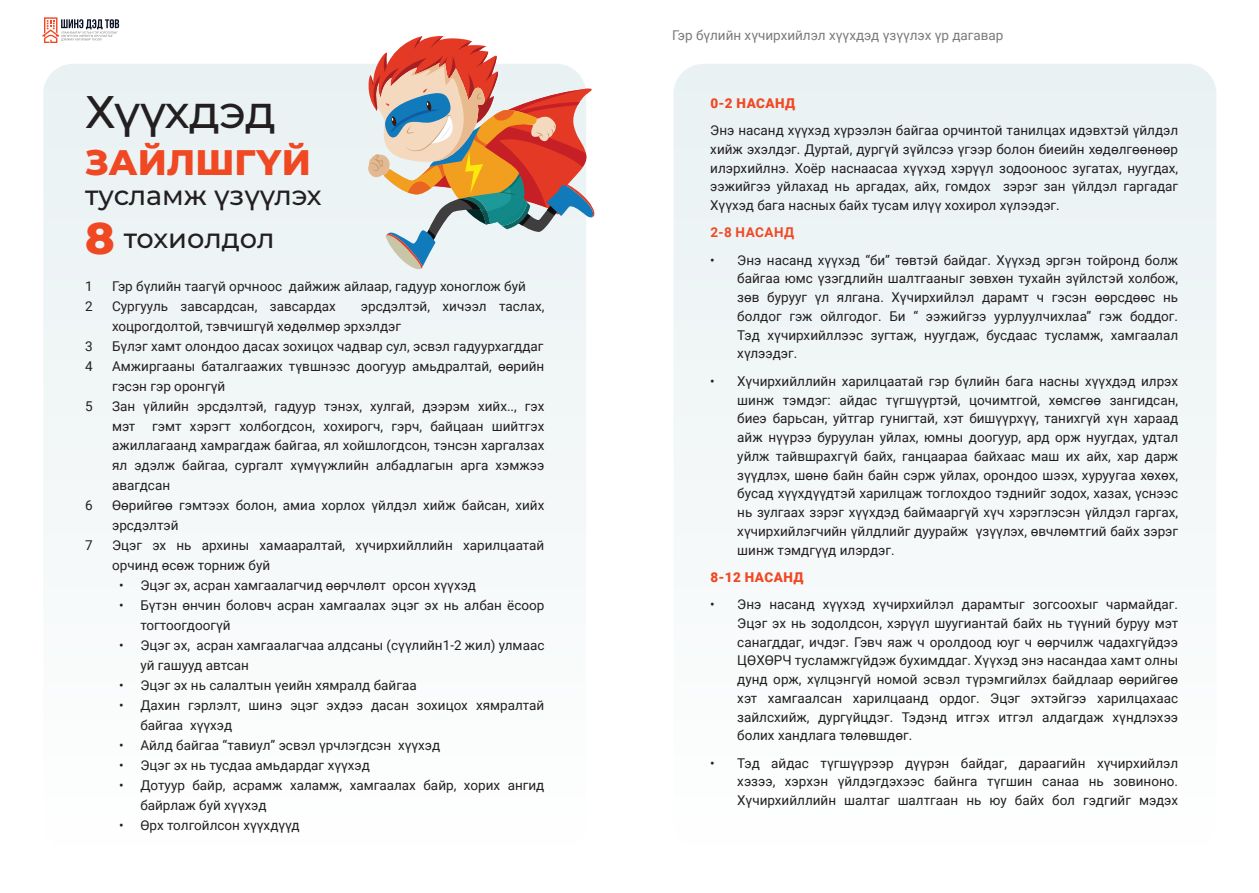
<style>
.page{position:relative;width:1259px;height:893px;background:#fff}
.page>*{position:absolute;margin:0;border:0;box-sizing:border-box;transform-origin:0 0}
.t1{font:500 45.6px "Montserrat";letter-spacing:-.01em;color:#231f20}
.t2{font:800 35.55px "Montserrat";color:#f04823}
.t3{font:500 27.15px/43px "Montserrat";letter-spacing:-.005em;color:#231f20}
.t4{font:13.5px/18.8px "Roboto";color:#231f20}
.t5{font:13.5px "Roboto";color:#797a7a}
.t6{font:900 13.5px "Roboto";letter-spacing:.035em;color:#f04823}
.t7{font:700 13.5px "Roboto";letter-spacing:.035em;color:#f04823}
.s1{font-weight:800;font-size:44.4px;color:#f04823}
</style>
<div class="page">
<svg style="left:43px;top:17px;width:76px;height:26px"></svg>
<div style="left:673px;top:64px;width:543px;height:788px;background:#f3f7f8;border-radius:30px"></div>
<div style="left:43px;top:64px;width:543px;height:788px;background:#f4f8f9;border-radius:30px"></div>
<svg style="left:364px;top:36px;width:231px;height:234px"></svg>
<h1 class="t1" style="left:85px;top:80px;width:192px">Хүүхдэд</h1>
<h2 class="t2" style="left:85px;top:137px;width:227px">ЗАЙЛШГҮЙ</h2>
<h3 class="t3" style="left:85px;top:172px;width:238px">тусламж үзүүлэх<br><span class="s1">8</span> тохиолдол</h3>
<p class="t4" style="left:85px;top:276px;width:9px">1</p>
<p class="t4" style="left:112px;top:276px;width:415px">Гэр бүлийн таагүй орчноос дайжиж айлаар, гадуур хоноглож буй</p>
<p class="t4" style="left:85px;top:296px;width:9px">2</p>
<p class="t4" style="left:112px;top:296px;width:225px">Сургууль завсардсан, завсардах</p>
<p class="t4" style="left:112px;top:295px;width:434px;line-height:20px;text-indent:249px">эрсдэлтэй, хичээл таслах, хоцрогдолтой, тэвчишгүй хөдөлмөр эрхэлдэг</p>
<p class="t4" style="left:85px;top:336px;width:9px">3</p>
<p class="t4" style="left:112px;top:336px;width:433px">Бүлэг хамт олондоо дасах зохицох чадвар сул, эсвэл гадуурхагддаг</p>
<p class="t4" style="left:85px;top:356px;width:9px">4</p>
<p class="t4" style="left:112px;top:355px;width:434px;line-height:20px">Амжиргааны баталгаажих түвшнээс доогуур амьдралтай, өөрийн гэсэн гэр оронгүй</p>
<p class="t4" style="left:85px;top:396px;width:9px">5</p>
<p class="t4" style="left:112px;top:395px;width:434px;line-height:20px;text-align:justify">Зан үйлийн эрсдэлтэй, гадуур тэнэх, хулгай, дээрэм хийх.., гэх мэт гэмт хэрэгт холбогдсон, хохирогч, гэрч, байцаан шийтгэх ажиллагаанд хамрагдаж байгаа, ял хойшлогдсон, тэнсэн харгалзах ял эдэлж байгаа, сургалт хүмүүжлийн албадлагын арга хэмжээ авагдсан</p>
<p class="t4" style="left:85px;top:496px;width:9px">6</p>
<p class="t4" style="left:112px;top:495px;width:434px;line-height:20px">Өөрийгөө гэмтээх болон, амиа хорлох үйлдэл хийж байсан, хийх эрсдэлтэй</p>
<p class="t4" style="left:85px;top:536px;width:9px">7</p>
<p class="t4" style="left:112px;top:535px;width:434px;line-height:20px">Эцэг эх нь архины хамааралтай, хүчирхийллийн харилцаатай орчинд өсөж торниж буй</p>
<p class="t4" style="left:119px;top:575px;width:358px">• Эцэг эх, асран хамгаалагчид өөрчлөлт орсон хүүхэд</p>
<p class="t4" style="left:140px;top:595px;width:405px;line-height:20px;text-indent:-21px">• Бүтэн өнчин боловч асран хамгаалах эцэг эх нь албан ёсоор тогтоогдоогүй</p>
<p class="t4" style="left:140px;top:635px;width:405px;line-height:20px;text-indent:-21px">• Эцэг эх, асран хамгаалагчаа алдсаны (сүүлийн1-2 жил) улмаас уй гашууд автсан</p>
<p class="t4" style="left:119px;top:675px;width:299px">• Эцэг эх нь салалтын үеийн хямралд байгаа</p>
<p class="t4" style="left:140px;top:695px;width:405px;line-height:20px;text-indent:-21px">• Дахин гэрлэлт, шинэ эцэг эхдээ дасан зохицох хямралтай байгаа хүүхэд</p>
<p class="t4" style="left:119px;top:735px;width:323px">• Айлд байгаа “тавиул” эсвэл үрчлэгдсэн хүүхэд</p>
<p class="t4" style="left:119px;top:755px;width:252px">• Эцэг эх нь тусдаа амьдардаг хүүхэд</p>
<p class="t4" style="left:140px;top:774px;width:405px;line-height:20px;text-indent:-21px">• Дотуур байр, асрамж халамж, хамгаалах байр, хорих ангид байрлаж буй хүүхэд</p>
<p class="t4" style="left:119px;top:815px;width:182px">• Өрх толгойлсон хүүхдүүд</p>
<p class="t5" style="left:672px;top:25px;width:333px">Гэр бүлийн хүчирхийлэл хүүхдэд үзүүлэх үр дагавар</p>
<p class="t6" style="left:710px;top:94px;width:86px">0-2 НАСАНД</p>
<p class="t4" style="left:710px;top:121px;width:469px;text-align:justify">Энэ насанд хүүхэд хүрээлэн байгаа орчинтой танилцах идэвхтэй үйлдэл хийж эхэлдэг. Дуртай, дургүй зүйлсээ үгээр болон биеийн хөдөлгөөнөөр илэрхийлнэ. Хоёр наснаасаа хүүхэд хэрүүл зодооноос зугатах, нуугдах, ээжийгээ уйлахад нь аргадах, айх, гомдох зэрэг зан үйлдэл гаргадаг Хүүхэд бага насных байх тусам илүү хохирол хүлээдэг.</p>
<p class="t7" style="left:710px;top:223px;width:85px">2-8 НАСАНД</p>
<p class="t4" style="left:737px;top:250px;width:442px;text-align:justify;text-indent:-27px">• Энэ насанд хүүхэд “би” төвтэй байдаг. Хүүхэд эргэн тойронд болж байгаа юмс үзэгдлийн шалтгааныг зөвхөн тухайн зүйлстэй холбож, зөв бурууг үл ялгана. Хүчирхийлэл дарамт ч гэсэн өөрсдөөс нь болдог гэж ойлгодог. Би “ ээжийгээ уурлуулчихлаа” гэж боддог.<br>Тэд хүчирхийллээс зугтаж, нуугдаж, бусдаас тусламж, хамгаалал хүлээдэг.</p>
<p class="t4" style="left:737px;top:371px;width:442px;text-align:justify;text-indent:-27px">• Хүчирхийллийн харилцаатай гэр бүлийн бага насны хүүхдэд илрэх шинж тэмдэг: айдас түгшүүртэй, цочимтгой, хөмсгөө зангидсан, биеэ барьсан, уйтгар гунигтай, хэт бишүүрхүү, танихгүй хүн хараад айж нүүрээ буруулан уйлах, юмны доогуур, ард орж нуугдах, удтал уйлж тайвшрахгүй байх, ганцаараа байхаас маш их айх, хар дарж зүүдлэх, шөнө байн байн сэрж уйлах, орондоо шээх, хуруугаа хөхөх, бусад хүүхдүүдтэй харилцаж тоглохдоо тэднийг зодох, хазах, үснээс нь зулгаах зэрэг хүүхдэд баймааргүй хүч хэрэглэсэн үйлдэл гаргах, хүчирхийлэгчийн үйлдлийг дуурайж үзүүлэх, өвчлөмтгий байх зэрэг шинж тэмдгүүд илэрдэг.</p>
<p class="t6" style="left:710px;top:567px;width:95px">8-12 НАСАНД</p>
<p class="t4" style="left:737px;top:594px;width:442px;text-align:justify;text-indent:-27px">• Энэ насанд хүүхэд хүчирхийлэл дарамтыг зогсоохыг чармайдаг.<br>Эцэг эх нь зодолдсон, хэрүүл шуугиантай байх нь түүний буруу мэт санагддаг, ичдэг. Гэвч яаж ч оролдоод юуг ч өөрчилж чадахгүйдээ ЦӨХӨРЧ тусламжгүйдэж бухимддаг. Хүүхэд энэ насандаа хамт олны дунд орж, хүлцэнгүй номой эсвэл түрэмгийлэх байдлаар өөрийгөө хэт хамгаалсан харилцаанд ордог. Эцэг эхтэйгээ харилцахаас зайлсхийж, дургүйцдэг. Тэдэнд итгэх итгэл алдагдаж хүндлэхээ болих хандлага төлөвшдөг.</p>
<p class="t4" style="left:737px;top:753px;width:442px;text-align:justify;text-indent:-27px">• Тэд айдас түгшүүрээр дүүрэн байдаг, дараагийн хүчирхийлэл хэзээ, хэрхэн үйлдэгдэхээс байнга түгшин санаа нь зовиноно.<br>Хүчирхийллийн шалтаг шалтгаан нь юу байх бол гэдгийг мэдэх</p>
</div>
